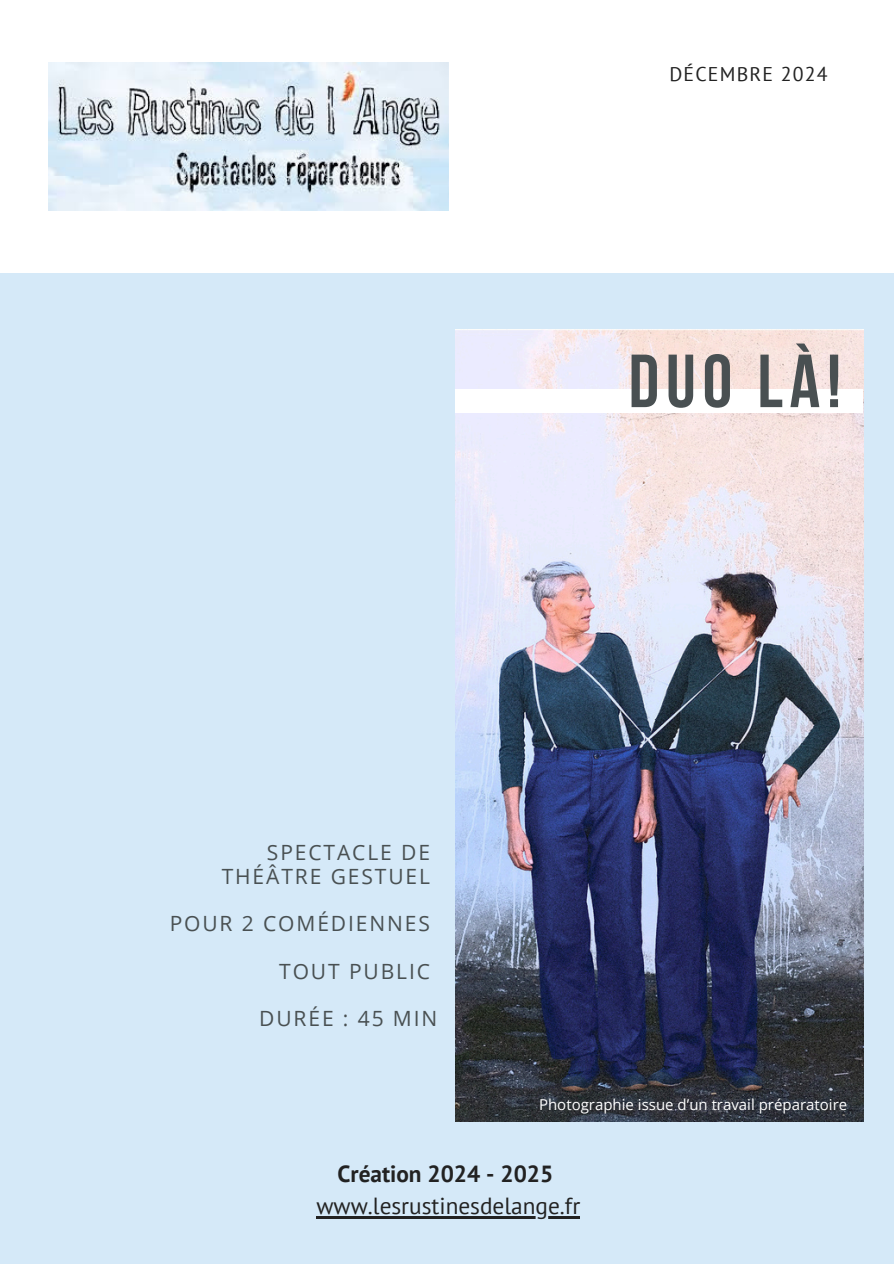
<style>
.page{position:relative;width:894px;height:1264px;background:#fff}
.page>*{position:absolute;margin:0;border:0;box-sizing:border-box;transform-origin:0 0}
.t1{font:700 75px "Bebas Neue";color:#495052}
.t2{font:23.25px "PT Sans";color:#222}
.t3{font:700 23.25px "PT Sans";color:#222}
.t4{font:21px/23.7px "Open Sans";letter-spacing:.09em;color:#495052;text-align:right}
.t5{font:19.8px "PT Sans";letter-spacing:.06em;color:#222}
.t6{font:15px "Open Sans";color:#fff}
</style>
<div class="page">
<div style="left:0;top:274px;width:893px;height:988px;background:#d5e9f8"></div>
<img style="left:48px;top:63px;width:400px;height:147px">
<img style="left:455px;top:329px;width:407px;height:792px">
<hr style="left:316px;top:1216px;width:264px;height:2px;background:#222">
<div style="left:455px;top:389px;width:407px;height:23px;background:#fff"></div>
<p class="t5" style="left:669px;top:61px;width:160px">DÉCEMBRE 2024</p>
<h2 class="t1" style="left:628px;top:351px;width:214px">DUO LÀ!</h2>
<p class="t4" style="left:222px;top:840px;width:210px">SPECTACLE DE<br>THÉÂTRE GESTUEL</p>
<h1 class="t4" style="left:170px;top:911px;width:262px">POUR 2 COMÉDIENNES</h1>
<p class="t4" style="left:279px;top:958px;width:152px">TOUT PUBLIC</p>
<h2 class="t4" style="left:259px;top:1005px;width:180px">DURÉE : 45 MIN</h2>
<h2 class="t6" style="left:539px;top:1093px;width:309px">Photographie issue d’un travail préparatoire</h2>
<h4 class="t3" style="left:337px;top:1158px;width:217px">Création 2024 - 2025</h4>
<p class="t2" style="left:316px;top:1190px;width:265px">www.lesrustinesdelange.fr</p>
</div>
